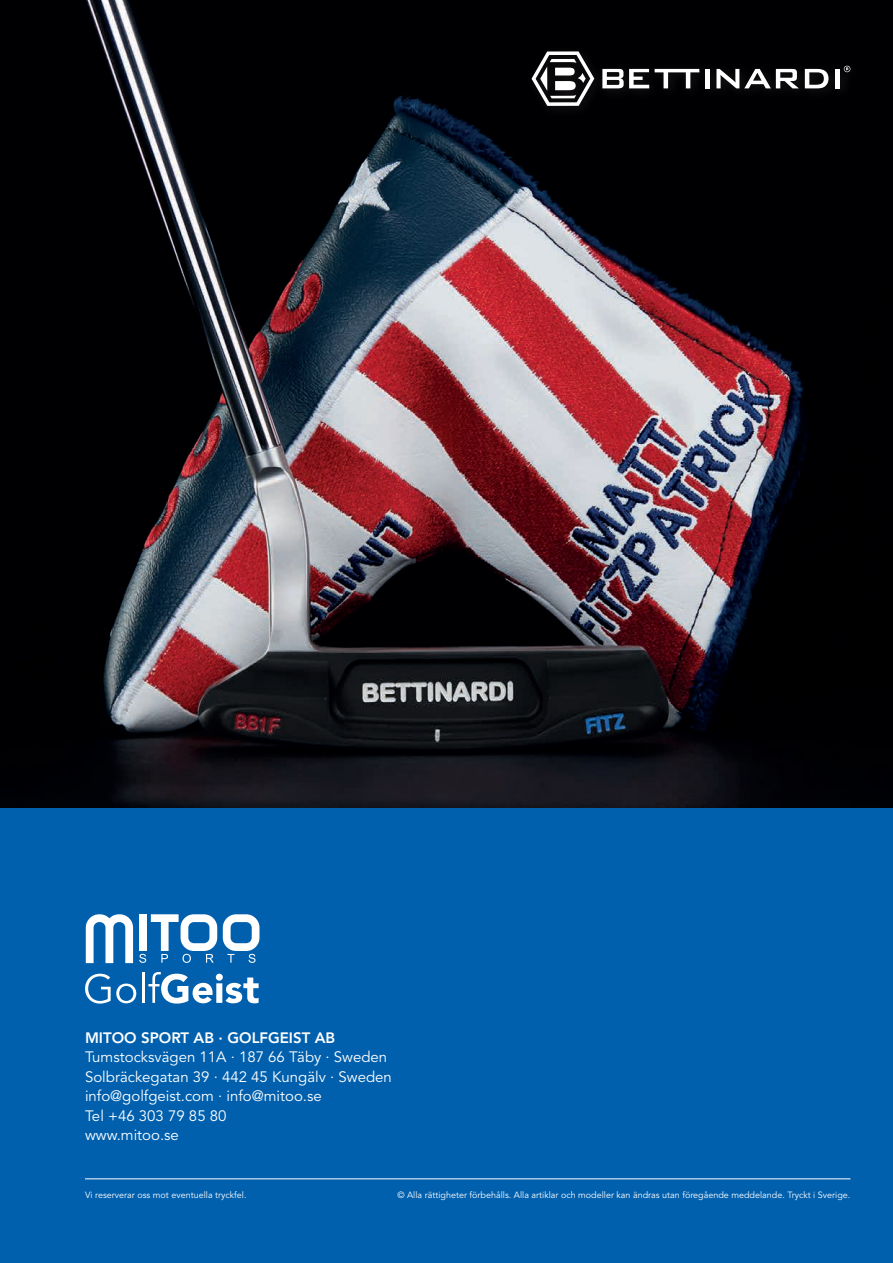
<style>
.page{position:relative;width:893px;height:1263px;background:#0160ae}
.page>*{position:absolute;margin:0;border:0;box-sizing:border-box;transform-origin:0 0}
.t1{font:15px/19.5px "Avenir LT Std";color:#fff}
.t2{font:800 15px "Avenir LT Std";color:#fff}
.t3{font:9px "Avenir LT Std";color:#fff}
</style>
<div class="page">
<svg style="left:85px;top:974px;width:51px;height:29px"></svg>
<hr style="left:142px;top:972px;width:2px;height:31px;background:#fff">
<svg style="left:148px;top:972px;width:111px;height:31px"></svg>
<svg style="left:86px;top:914px;width:47px;height:49px"></svg>
<svg style="left:139px;top:914px;width:78px;height:49px"></svg>
<svg style="left:223px;top:914px;width:36px;height:49px"></svg>
<hr style="left:85px;top:1178px;width:765px;height:1px;background:#fff">
<img style="left:0;top:0;width:893px;height:808px">
<div style="left:526px;top:46px;width:336px;height:72px;background:#000002"></div>
<svg style="left:531px;top:51px;width:63px;height:55px"></svg>
<svg style="left:602px;top:69px;width:47px;height:19px"></svg>
<svg style="left:655px;top:69px;width:44px;height:19px"></svg>
<hr style="left:706px;top:69px;width:4px;height:19px;background:#fff">
<svg style="left:716px;top:69px;width:83px;height:19px"></svg>
<svg style="left:805px;top:69px;width:23px;height:19px"></svg>
<div style="left:835px;top:69px;width:5px;height:19px;background:#fff"></div>
<svg style="left:844px;top:65px;width:6px;height:7px"></svg>
<h1 class="t2" style="left:85px;top:1029px;width:252px">MITOO SPORT AB · GOLFGEIST AB</h1>
<h1 class="t1" style="left:85px;top:1048px;width:308px">Tumstocksvägen 11A · 187 66 Täby · Sweden<br>Solbräckegatan 39 · 442 45 Kungälv · Sweden info@golfgeist.com · info@mitoo.se<br>Tel +46 303 79 85 80<br>www.mitoo.se</h1>
<p class="t3" style="left:85px;top:1189px;width:163px">Vi reserverar oss mot eventuella tryckfel.</p>
<p class="t3" style="left:397px;top:1189px;width:454px">© Alla rättigheter förbehålls. Alla artiklar och modeller kan ändras utan föregående meddelande. Tryckt i Sverige.</p>
</div>
